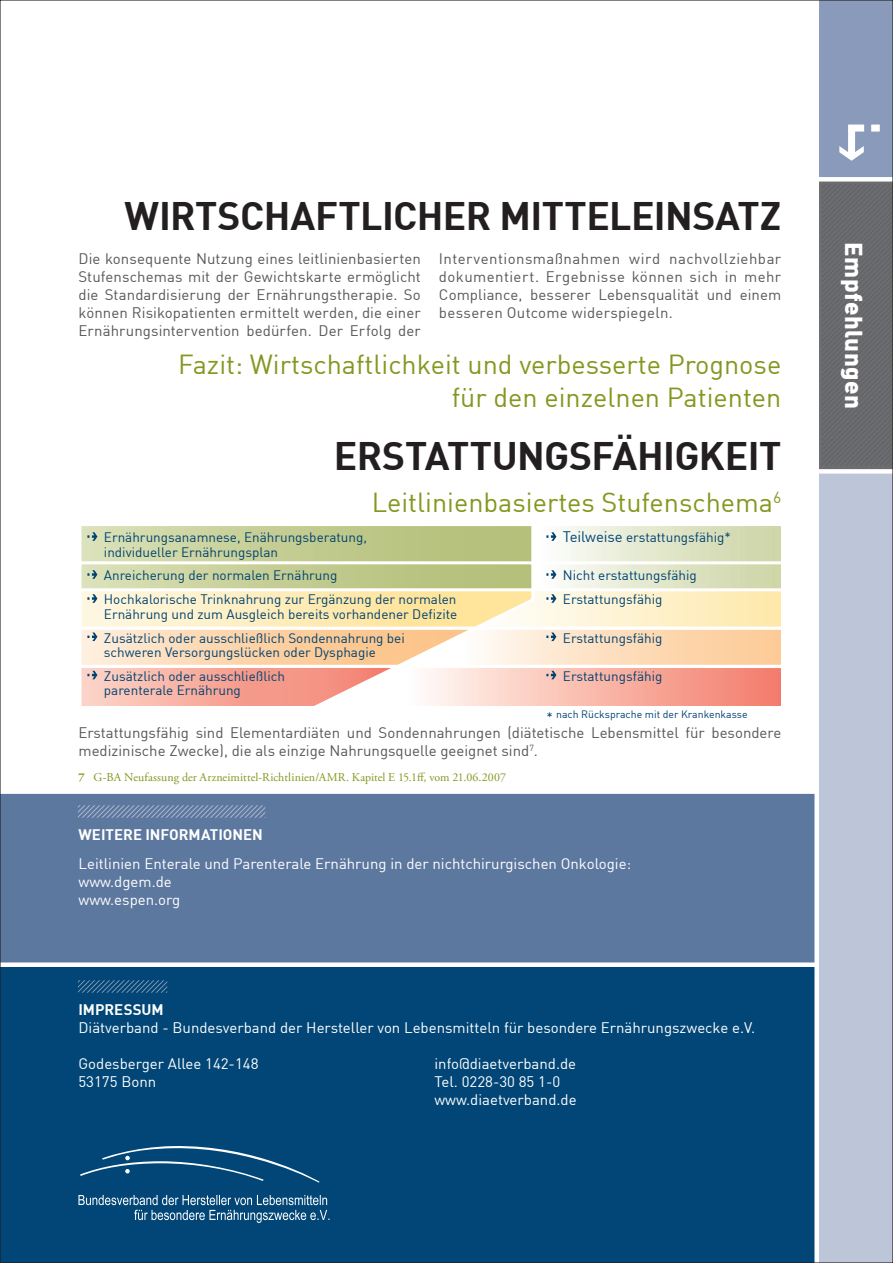
<style>
.page{position:relative;width:893px;height:1263px;background:#fff}
.page>*{position:absolute;margin:0;border:0;box-sizing:border-box;transform-origin:0 0}
.t1{font:700 39px "DIN";letter-spacing:-.015em;color:#231f20}
.t2{font:27px/32.4px "DIN";color:#83981f;text-align:right}
.t3{font:24px "DIN Black Alternate";letter-spacing:.02em;color:#fff}
.t4{font:15px/18px "DIN";color:#57585a;text-align:justify}
.t5{font:15px/18px "DIN";color:#fff}
.t6{font:15px "DIN Bold Alternate";color:#fff}
.t7{font:13.5px/24px "DIN";color:#004271}
.t8{font:12px "Adobe Garamond Pro";letter-spacing:.005em;color:#83981f}
.t9{font:10.5px "DIN";color:#004271}
.s1{font-size:15px;color:#014676}
.s2{font-size:13.5px}
.s3{font-weight:700}
</style>
<div class="page">
<svg style="left:556px;top:526px;width:225px;height:35px;background:#e1e6ca"></svg>
<svg style="left:556px;top:561px;width:225px;height:26px"></svg>
<svg style="left:81px;top:526px;width:451px;height:34px;background:#c4cd93"></svg>
<svg style="left:81px;top:560px;width:451px;height:27px;background:#cad29f"></svg>
<svg style="left:87px;top:570px;width:10px;height:9px"></svg>
<div style="left:0;top:967px;width:893px;height:296px;background:#014676"></div>
<div style="left:2px;top:793px;width:812px;height:170px;background:#5d789f"></div>
<svg style="left:814px;top:474px;width:77px;height:787px;background:#b9c4d7"></svg>
<svg style="left:819px;top:2px;width:72px;height:472px;background:#7a808d"></svg>
<svg style="left:78px;top:1195px;width:252px;height:28px"></svg>
<svg style="left:80px;top:1146px;width:239px;height:36px"></svg>
<svg style="left:546px;top:570px;width:10px;height:9px"></svg>
<svg style="left:77px;top:587px;width:814px;height:209px"></svg>
<svg style="left:87px;top:532px;width:10px;height:9px"></svg>
<svg style="left:546px;top:532px;width:10px;height:9px"></svg>
<svg style="left:78px;top:980px;width:89px;height:13px"></svg>
<svg style="left:78px;top:805px;width:187px;height:13px;background:#7188ab"></svg>
<h1 class="t1" style="left:124px;top:190px;width:658px">WIRTSCHAFTLICHER MITTELEINSATZ</h1>
<p class="t4" style="left:78px;top:249px;width:344px">Die konsequente Nutzung eines leitlinienbasierten Stufenschemas mit der Gewichtskarte ermöglicht die Standardisierung der Ernährungstherapie. So können Risikopatienten ermittelt werden, die einer Ernährungsintervention bedürfen. Der Erfolg der</p>
<p class="t4" style="left:439px;top:249px;width:344px">Interventionsmaßnahmen wird nachvollziehbar dokumentiert. Ergebnisse können sich in mehr Compliance, besserer Lebensqualität und einem besseren Outcome widerspiegeln.</p>
<h3 class="t3" style="left:870px;top:242px;width:168px;rotate:90deg">Empfehlungen</h3>
<h2 class="t2" style="left:178px;top:348px;width:605px">Fazit: Wirtschaftlichkeit und verbesserte Prognose für den einzelnen Patienten</h2>
<h1 class="t1" style="left:334px;top:430px;width:449px">ERSTATTUNGSFÄHIGKEIT</h1>
<h2 class="t2" style="left:372px;top:486px;width:411px">Leitlinienbasiertes Stufenschema<sup>6</sup></h2>
<p class="t7" style="left:104px;top:530px;width:265px;line-height:14.2px">Ernährungsanamnese, Enährungsberatung, individueller Ernährungsplan</p>
<p class="t7" style="left:563px;top:525px;width:170px"><span class="s1">Teilweise</span> erstattungsfähig*</p>
<p class="t7" style="left:104px;top:563px;width:354px">Anreicherung der normalen Ernährung<br>Hochkalorische Trinknahrung zur Ergänzung der normalen</p>
<p class="t7" style="left:104px;top:601px;width:355px">Ernährung und zum Ausgleich bereits vorhandener Defizite<br>Zusätzlich oder ausschließlich Sondennahrung bei</p>
<p class="t7" style="left:104px;top:640px;width:274px">schweren Versorgungslücken oder Dysphagie<br>Zusätzlich oder ausschließlich</p>
<p class="t7" style="left:104px;top:678px;width:139px">parenterale Ernährung</p>
<p class="t7" style="left:563px;top:563px;width:135px">Nicht erstattungsfähig<br>Erstattungsfähig</p>
<p class="t7" style="left:563px;top:625px;width:101px">Erstattungsfähig</p>
<p class="t7" style="left:563px;top:664px;width:101px">Erstattungsfähig</p>
<p class="t9" style="left:546px;top:708px;width:203px"><span class="s2">*</span> nach Rücksprache mit der Krankenkasse</p>
<p class="t4" style="left:78px;top:724px;width:704px">Erstattungsfähig sind Elementardiäten und Sondennahrungen (diätetische Lebensmittel für besondere medizinische Zwecke), die als einzige Nahrungsquelle geeignet sind<sup>7</sup>.</p>
<p class="t8" style="left:78px;top:772px;width:429px"><span class="s3">7</span> G-BA Neufassung der Arzneimittel-Richtlinien/AMR. Kapitel E 15.1ff, vom 21.06.2007</p>
<p class="t6" style="left:78px;top:825px;width:186px">WEITERE INFORMATIONEN</p>
<p class="t5" style="left:78px;top:855px;width:554px">Leitlinien Enterale und Parenterale Ernährung in der nichtchirurgischen Onkologie: www.dgem.de<br>www.espen.org</p>
<p class="t6" style="left:78px;top:999px;width:87px">IMPRESSUM</p>
<p class="t5" style="left:78px;top:1018px;width:678px">Diätverband - Bundesverband der Hersteller von Lebensmitteln für besondere Ernährungszwecke e.V.</p>
<p class="t5" style="left:78px;top:1054px;width:182px">Godesberger Allee 142-148<br>53175 Bonn</p>
<p class="t5" style="left:434px;top:1054px;width:144px">info@diaetverband.de<br>Tel. 0228-30 85 1-0 www.diaetverband.de</p>
</div>
